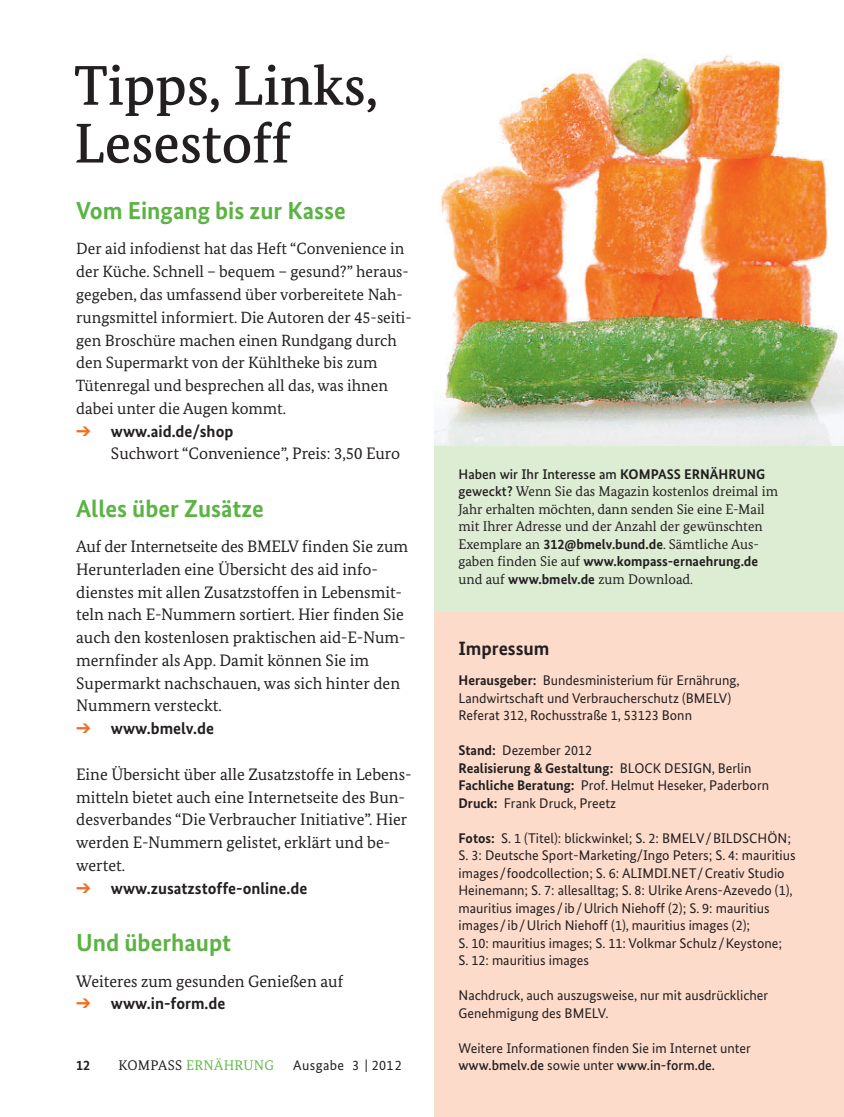
<style>
.page{position:relative;width:844px;height:1117px;background:#fff}
.page>*{position:absolute;margin:0;border:0;box-sizing:border-box;transform-origin:0 0}
.t1{font:500 56px/57.8px "Bundes Serif";color:#231f20}
.t2{font:700 24.5px "Bundes Sans";color:#5bb343}
.t3{font:700 19.25px "Bundes Sans";color:#231f20}
.t4{font:16.62px/22.8px "Bundes Serif";color:#231f20}
.t5{font:700 16.62px "Bundes Sans";color:#231f20}
.t6{font:16.28px/22.8px "Bundes Serif";color:#231f20}
.t7{font:14px/17.5px "Bundes Sans";color:#231f20}
.t8{font:14px/17.5px "Bundes Serif";color:#231f20}
.t9{font:700 14px "Bundes Sans";color:#231f20}
.t10{font:500 14px "Bundes Sans";color:#231f20}
.t11{font:14px "Bundes Serif";letter-spacing:.055em;color:#60bb46}
.t12{font:14px "Bundes Sans";letter-spacing:.025em;color:#231f20}
.s1{color:#f36e21}
.s2{font-family:"Bundes Sans";font-weight:500}
.s3{font-family:"Bundes Sans";font-weight:700}
.s4{font-weight:700}
.s5{font-weight:400}
.s6{color:#231f20}
</style>
<div class="page">
<div style="left:434px;top:610px;width:409px;height:506px;background:#fddbcb"></div>
<div style="left:434px;top:442px;width:409px;height:169px;background:#ddedd4"></div>
<img style="left:434px;top:55px;width:409px;height:391px">
<h1 class="t1" style="left:74px;top:61px;width:305px">Tipps, Links,<br>Lesestoff</h1>
<h2 class="t2" style="left:76px;top:202px;width:271px">Vom Eingang bis zur Kasse</h2>
<p class="t6" style="left:76px;top:239px;width:337px">Der aid infodienst hat das Heft “Convenience in der Küche. Schnell – bequem – gesund?” heraus&shy;gegeben, das umfassend über vorbereitete Nah&shy;rungsmittel informiert. Die Autoren der 45-seiti&shy;gen Broschüre machen einen Rundgang durch den Supermarkt von der Kühltheke bis zum Tütenregal und besprechen all das, was ihnen dabei unter die Augen kommt.</p>
<p class="t5" style="left:76px;top:424px;width:159px"><span class="s1">➔</span> www.aid.de/shop</p>
<p class="t4" style="left:111px;top:443px;width:290px">Suchwort “Convenience”, Preis: 3,50 Euro</p>
<h2 class="t2" style="left:76px;top:499px;width:189px">Alles über Zusätze</h2>
<p class="t4" style="left:76px;top:536px;width:333px">Auf der Internetseite des BMELV finden Sie zum Herunterladen eine Übersicht des aid info&shy;dienstes mit allen Zusatzstoffen in Lebensmit&shy;teln nach E-Nummern sortiert. Hier finden Sie auch den kostenlosen praktischen aid-E-Num&shy;mernfinder als App. Damit können Sie im Supermarkt nachschauen, was sich hinter den Nummern versteckt.</p>
<p class="t5" style="left:76px;top:722px;width:139px"><span class="s1">➔</span> www.bmelv.de</p>
<p class="t4" style="left:76px;top:764px;width:337px">Eine Übersicht über alle Zusatzstoffe in Lebens&shy;mitteln bietet auch eine Internetseite des Bun&shy;desverbandes “Die Verbraucher Initiative”. Hier werden E-Nummern gelistet, erklärt und be&shy;wertet.</p>
<p class="t5" style="left:76px;top:881px;width:232px"><span class="s1">➔</span> www.zusatzstoffe-online.de</p>
<h2 class="t2" style="left:76px;top:933px;width:156px">Und überhaupt</h2>
<p class="t4" style="left:76px;top:970px;width:268px">Weiteres zum gesunden Genießen auf</p>
<p class="t5" style="left:76px;top:997px;width:151px"><span class="s1">➔</span> www.in-form.de</p>
<p class="t8" style="left:458px;top:466px;width:321px"><span class="s2">Haben wir Ihr Interesse am</span> <span class="s3">KOMPASS ERNÄHRUNG </span><span class="s2">geweckt?</span> Wenn Sie das Magazin kostenlos dreimal im Jahr erhalten möchten, dann senden Sie eine E-Mail mit Ihrer Adresse und der Anzahl der ge wün schten Exemplare an <span class="s3">312@bmelv.bund.de</span>. Sämtliche Aus - gaben finden Sie auf <span class="s3">www.kompass-ernaehrung.de </span>und auf <span class="s3">www.bmelv.de</span> zum Download.</p>
<h2 class="t3" style="left:458px;top:641px;width:92px">Impressum</h2>
<p class="t7" style="left:458px;top:672px;width:282px"><span class="s4">Herausgeber:</span> Bundesministerium für Ernährung,<br>Landwirtschaft und Verbraucherschutz (BMELV)<br>Referat 312, Rochusstraße 1, 53123 Bonn</p>
<p class="t7" style="left:458px;top:742px;width:135px"><span class="s4">Stand:</span> Dezember 2012</p>
<p class="t9" style="left:458px;top:762px;width:294px">Realisierung &amp; Gestaltung: <span class="s5">BLOCK DESIGN, Berlin</span></p>
<p class="t7" style="left:458px;top:777px;width:312px"><span class="s4">Fachliche Beratung:</span> Prof. Helmut Heseker, Paderborn</p>
<p class="t7" style="left:458px;top:795px;width:159px"><span class="s4">Druck:</span> Frank Druck, Preetz</p>
<p class="t7" style="left:458px;top:830px;width:338px"><span class="s4">Fotos:</span> S. 1 (Titel): blickwinkel; S. 2: BMELV/BILDSCHÖN; S. 3: Deutsche Sport-Marketing/Ingo Peters; S. 4: mauritius images/foodcollection; S. 6: ALIMDI.NET/Creativ Studio Heinemann; S. 7: alles alltag; S. 8: Ulrike Arens-Azevedo (1), mauritius images/ib/Ulrich Niehoff (2); S. 9: mauritius images/ib/Ulrich Niehoff (1), mauritius images (2);<br>S. 10: mauritius images; S. 11: Volkmar Schulz/Keystone;<br>S. 12: mauritius images</p>
<p class="t7" style="left:458px;top:987px;width:311px">Nachdruck, auch auszugsweise, nur mit ausdrücklicher<br>Genehmigung des BMELV.</p>
<p class="t7" style="left:458px;top:1040px;width:294px">Weitere Informationen finden Sie im Internet unter</p>
<p class="t11" style="left:118px;top:1059px;width:157px"><span class="s6">KOMPASS</span> ERNÄHRUNG</p>
<p class="t12" style="left:293px;top:1059px;width:110px">Ausgabe 3 | 2012</p>
<p class="t9" style="left:76px;top:1059px;width:15px">12</p>
<p class="t10" style="left:458px;top:1059px;width:258px">www.bmelv.de <span class="s5">sowie unter</span> www.in-form.de.</p>
</div>
